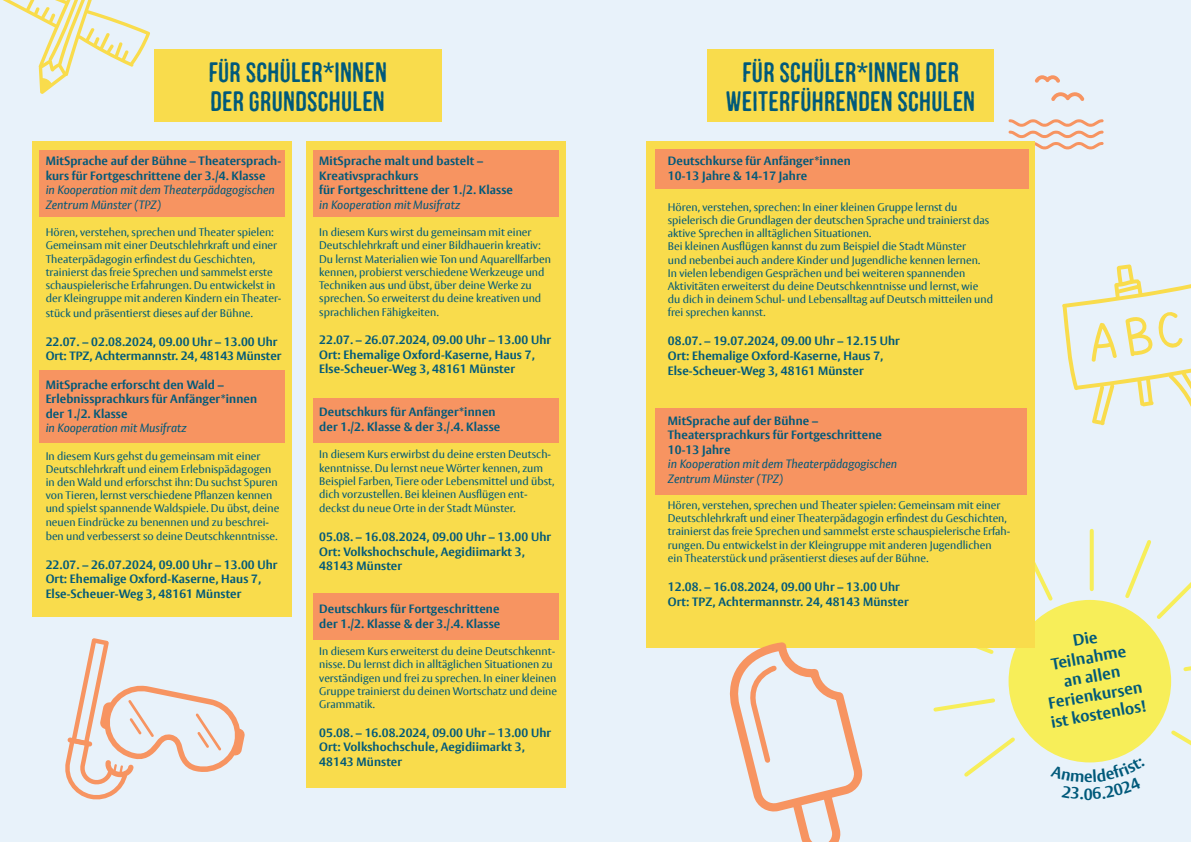
<style>
.page{position:relative;width:1191px;height:842px;background:#e8f2fa}
.page>*{position:absolute;margin:0;border:0;box-sizing:border-box;transform-origin:0 0}
.Schulform_-_Weiß{font:28px/29px "Mocha Mattari W01";letter-spacing:.01em;color:#00597a;text-align:center}
.t1{font:700 16px "Vesta Pro";color:#00597a}
.t2{font:700 12px/14.4px "Vesta Pro";letter-spacing:.01em;color:#00597a}
.t3{font:italic 12px/14.4px "Vesta Pro";color:#00597a}
.t4{font:11px/13.2px "Vesta Pro";color:#00597a}
.s1{font-weight:400;font-style:italic}
</style>
<div class="page">
<svg style="left:976px;top:648px;width:18px;height:6px"></svg>
<svg style="left:1008px;top:119px;width:95px;height:31px"></svg>
<svg style="left:1051px;top:92px;width:33px;height:9px"></svg>
<svg style="left:1034px;top:75px;width:26px;height:8px"></svg>
<div style="left:1008px;top:600px;width:163px;height:162px;background:#f7ee59;border-radius:50%"></div>
<svg style="left:1089px;top:531px;width:4px;height:58px"></svg>
<svg style="left:1122px;top:540px;width:69px;height:83px"></svg>
<svg style="left:1034px;top:541px;width:19px;height:63px"></svg>
<svg style="left:1171px;top:730px;width:20px;height:16px"></svg>
<svg style="left:1183px;top:666px;width:8px;height:6px"></svg>
<svg style="left:1062px;top:264px;width:129px;height:161px"></svg>
<div style="left:154px;top:50px;width:287px;height:72px;background:#f9dc4c"></div>
<div style="left:707px;top:50px;width:286px;height:72px;background:#f9dc4c"></div>
<div style="left:646px;top:142px;width:388px;height:506px;background:#f9dc4c"></div>
<div style="left:655px;top:149px;width:373px;height:40px;background:#f79461"></div>
<div style="left:655px;top:408px;width:371px;height:87px;background:#f79461"></div>
<svg style="left:3px;top:0;width:147px;height:94px"></svg>
<svg style="left:729px;top:642px;width:131px;height:200px"></svg>
<div style="left:33px;top:142px;width:259px;height:475px;background:#f9dc4c"></div>
<div style="left:306px;top:142px;width:260px;height:646px;background:#f9dc4c"></div>
<div style="left:40px;top:150px;width:245px;height:67px;background:#f79461"></div>
<div style="left:313px;top:150px;width:245px;height:67px;background:#f79461"></div>
<div style="left:40px;top:370px;width:245px;height:73px;background:#f79461"></div>
<div style="left:313px;top:398px;width:245px;height:44px;background:#f79461"></div>
<div style="left:313px;top:594px;width:245px;height:46px;background:#f79461"></div>
<svg style="left:65px;top:638px;width:180px;height:162px"></svg>
<svg style="left:964px;top:737px;width:51px;height:40px"></svg>
<svg style="left:933px;top:698px;width:62px;height:14px"></svg>
<svg style="left:1063px;top:758px;width:53px;height:5px"></svg>
<p class="Schulform_-_Weiß" style="left:208px;top:56px;width:180px">FÜR SCHÜLER*INNEN</p>
<p class="Schulform_-_Weiß" style="left:211px;top:85px;width:176px">DER GRUNDSCHULEN</p>
<p class="t2" style="left:46px;top:154px;width:237px">MitSprache auf der Bühne – Theatersprach&shy;kurs für Fortgeschrittene der 3./4. Klasse<br><span class="s1">in Kooperation mit dem Theaterpädagogischen Zentrum Münster (TPZ)</span></p>
<p class="t4" style="left:46px;top:226px;width:237px">Hören, verstehen, sprechen und Theater spielen:<br>Gemeinsam mit einer Deutschlehrkraft und einer Theaterpädagogin erfindest du Geschichten, trainierst das freie Sprechen und sammelst erste schauspielerische Erfahrungen. Du entwickelst in der Kleingruppe mit anderen Kindern ein Theater-</p>
<p class="t4" style="left:46px;top:306px;width:209px">stück und präsentierst dieses auf der Bühne.</p>
<p class="t2" style="left:46px;top:334px;width:233px">22.07. – 02.08.2024, 09.00 Uhr – 13.00 Uhr</p>
<p class="t2" style="left:46px;top:348px;width:237px">Ort: TPZ, Achtermannstr. 24, 48143 Münster</p>
<p class="t2" style="left:46px;top:377px;width:213px">MitSprache erforscht den Wald –<br>Erlebnissprachkurs für Anfänger*innen der 1./2. Klasse</p>
<p class="t3" style="left:46px;top:420px;width:143px">in Kooperation mit Musifratz</p>
<p class="t4" style="left:46px;top:449px;width:235px">In diesem Kurs gehst du gemeinsam mit einer Deutschlehrkraft und einem Erlebnispädagogen in den Wald und erforschst ihn: Du suchst Spuren von Tieren, lernst verschiedene Pflanzen kennen und spielst spannende Waldspiele. Du übst, deine neuen Eindrücke zu benennen und zu beschrei-</p>
<p class="t4" style="left:46px;top:529px;width:233px">ben und verbesserst so deine Deutschkenntnisse.</p>
<p class="t2" style="left:46px;top:557px;width:233px">22.07. – 26.07.2024, 09.00 Uhr – 13.00 Uhr</p>
<p class="t2" style="left:46px;top:571px;width:217px">Ort: Ehemalige Oxford-Kaserne, Haus 7,<br>Else-Scheuer-Weg 3, 48161 Münster</p>
<p class="t2" style="left:319px;top:154px;width:195px">MitSprache malt und bastelt –<br>Kreativsprachkurs<br>für Fortgeschrittene der 1./2. Klasse</p>
<p class="t3" style="left:319px;top:197px;width:143px">in Kooperation mit Musifratz</p>
<p class="t4" style="left:319px;top:226px;width:233px">In diesem Kurs wirst du gemeinsam mit einer Deutschlehrkraft und einer Bildhauerin kreativ:<br>Du lernst Materialien wie Ton und Aquarellfarben kennen, probierst verschiedene Werkzeuge und Techniken aus und übst, über deine Werke zu sprechen. So erweiterst du deine kreativen und sprachlichen Fähigkeiten.</p>
<p class="t2" style="left:319px;top:333px;width:233px">22.07. – 26.07.2024, 09.00 Uhr – 13.00 Uhr</p>
<p class="t2" style="left:319px;top:347px;width:217px">Ort: Ehemalige Oxford-Kaserne, Haus 7,<br>Else-Scheuer-Weg 3, 48161 Münster</p>
<p class="t2" style="left:319px;top:405px;width:182px">Deutschkurs für Anfänger*innen der 1./2. Klasse &amp; der 3./.4. Klasse</p>
<p class="t4" style="left:319px;top:448px;width:237px">In diesem Kurs erwirbst du deine ersten Deutsch&shy;kenntnisse. Du lernst neue Wörter kennen, zum Beispiel Farben, Tiere oder Lebensmittel und übst, dich vorzustellen. Bei kleinen Ausflügen ent-</p>
<p class="t4" style="left:319px;top:502px;width:198px">deckst du neue Orte in der Stadt Münster.</p>
<p class="t2" style="left:319px;top:529px;width:233px">05.08. – 16.08.2024, 09.00 Uhr – 13.00 Uhr</p>
<p class="t2" style="left:319px;top:544px;width:207px">Ort: Volkshochschule, Aegidiimarkt 3,<br>48143 Münster</p>
<p class="t2" style="left:319px;top:601px;width:182px">Deutschkurs für Fortgeschrittene der 1./2. Klasse &amp; der 3./.4. Klasse</p>
<p class="t4" style="left:319px;top:644px;width:239px">In diesem Kurs erweiterst du deine Deutschkennt&shy;nisse. Du lernst dich in alltäglichen Situationen zu verständigen und frei zu sprechen. In einer kleinen Gruppe trainierst du deinen Wortschatz und deine Grammatik.</p>
<p class="t2" style="left:319px;top:725px;width:233px">05.08. – 16.08.2024, 09.00 Uhr – 13.00 Uhr</p>
<p class="t2" style="left:319px;top:739px;width:207px">Ort: Volkshochschule, Aegidiimarkt 3,<br>48143 Münster</p>
<p class="Schulform_-_Weiß" style="left:726px;top:56px;width:251px">FÜR SCHÜLER*INNEN DER<br>WEITERFÜHRENDEN SCHULEN</p>
<p class="t2" style="left:668px;top:154px;width:184px">Deutschkurse für Anfänger*innen</p>
<p class="t2" style="left:668px;top:168px;width:141px">10-13 Jahre &amp; 14-17 Jahre</p>
<p class="t4" style="left:668px;top:200px;width:323px">Hören, verstehen, sprechen: In einer kleinen Gruppe lernst du spielerisch die Grundlagen der deutschen Sprache und trainierst das aktive Sprechen in alltäglichen Situationen.</p>
<p class="t4" style="left:668px;top:240px;width:314px">Bei kleinen Ausflügen kannst du zum Beispiel die Stadt Münster und nebenbei auch andere Kinder und Jugendliche kennen lernen.</p>
<p class="t4" style="left:668px;top:266px;width:327px">In vielen lebendigen Gesprächen und bei weiteren spannenden Aktivitäten erweiterst du deine Deutschkenntnisse und lernst, wie du dich in deinem Schul- und Lebensalltag auf Deutsch mitteilen und frei sprechen kannst.</p>
<p class="t2" style="left:668px;top:334px;width:233px">08.07. – 19.07.2024, 09.00 Uhr – 12.15 Uhr</p>
<p class="t2" style="left:668px;top:348px;width:217px;line-height:15px">Ort: Ehemalige Oxford-Kaserne, Haus 7,<br>Else-Scheuer-Weg 3, 48161 Münster</p>
<p class="t2" style="left:668px;top:413px;width:215px">MitSprache auf der Bühne –<br>Theatersprachkurs für Fortgeschrittene</p>
<p class="t2" style="left:668px;top:442px;width:64px">10-13 Jahre</p>
<p class="t3" style="left:668px;top:457px;width:231px">in Kooperation mit dem Theaterpädagogischen<br>Zentrum Münster (TPZ)</p>
<p class="t4" style="left:668px;top:498px;width:344px">Hören, verstehen, sprechen und Theater spielen: Gemeinsam mit einer Deutschlehrkraft und einer Theaterpädagogin erfindest du Geschichten, trainierst das freie Sprechen und sammelst erste schauspielerische Erfah&shy;rungen. Du entwickelst in der Kleingruppe mit anderen Jugendlichen<br>ein Theaterstück und präsentierst dieses auf der Bühne.</p>
<p class="t2" style="left:668px;top:579px;width:233px">12.08. – 16.08.2024, 09.00 Uhr – 13.00 Uhr</p>
<p class="t2" style="left:668px;top:594px;width:242px">Ort: TPZ, Achtermannstr. 24, 48143 Münster</p>
<p class="t1" style="left:1049px;top:654px;width:77px;rotate:-10deg">Teilnahme</p>
<p class="t1" style="left:1062px;top:671px;width:59px;rotate:-10deg">an allen</p>
<p class="t1" style="left:1046px;top:693px;width:96px;rotate:-10deg">Ferienkursen</p>
<p class="t1" style="left:1049px;top:712px;width:98px;rotate:-10deg">ist kostenlos!</p>
</div>
